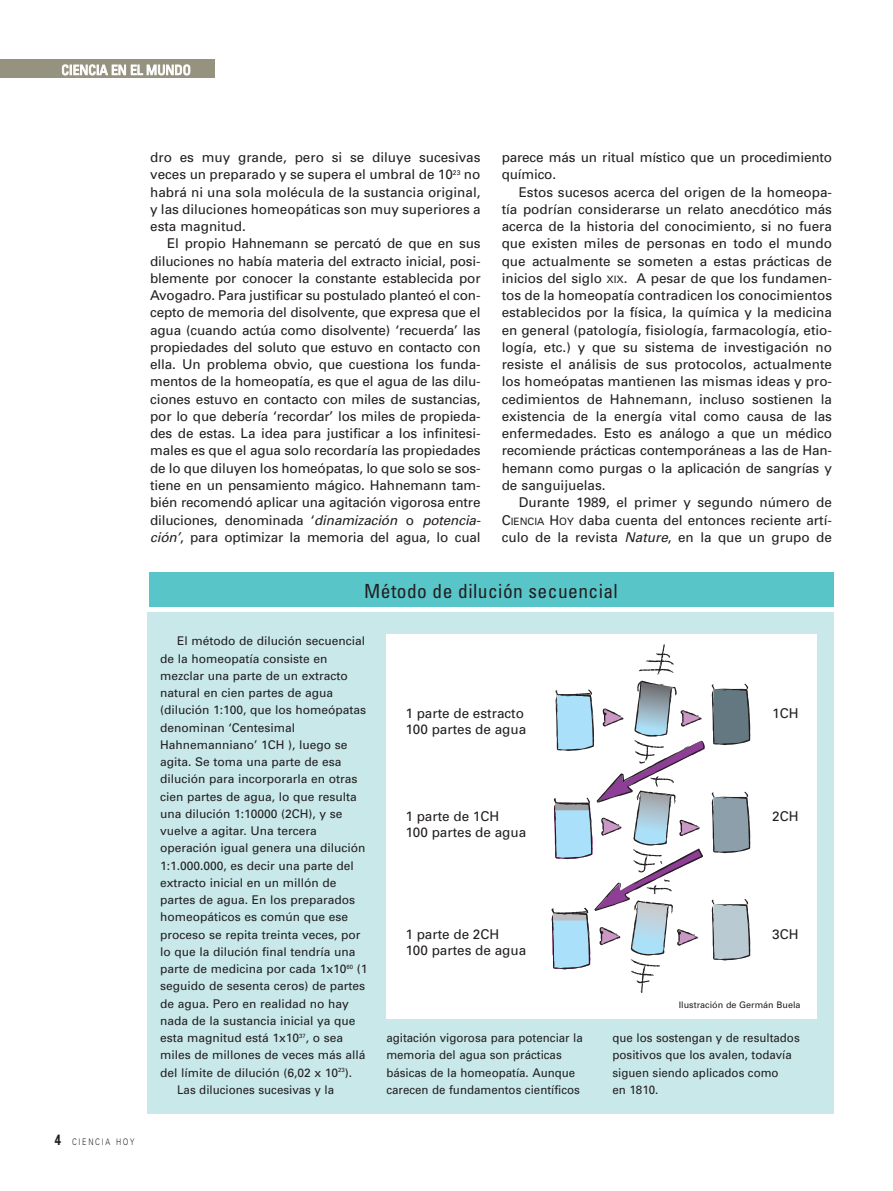
<style>
.page{position:relative;width:893px;height:1191px;background:#fff}
.page>*{position:absolute;margin:0;border:0;box-sizing:border-box;transform-origin:0 0}
.t1{font:condensed 19.5px "Univers";letter-spacing:.02em;color:#231f20}
.t2{font:13.5px/17.2px "Univers";letter-spacing:-.01em;color:#231f20;text-align:justify}
.t3{font:condensed 13.5px "Univers";color:#fff}
.t4{font:12px "Univers";color:#231f20}
.t5{font:12px/17.2px "Univers";color:#231f20;scale:.96 1}
.t6{font:9px "Univers";color:#231f20}
.t7{font:300 9px "Univers";letter-spacing:.24em;color:#231f20;scale:.8 1}
.s1{font-style:italic}
.s2{font-size:10.2px}
.s3{font-weight:700;font-size:15px}
</style>
<div class="page">
<div style="left:0;top:59px;width:215px;height:19px;background:#95937f"></div>
<div style="left:147px;top:612px;width:686px;height:502px;background:#c8e8ea"></div>
<div style="left:149px;top:573px;width:684px;height:34px;background:#58c5c8"></div>
<div style="left:387px;top:634px;width:430px;height:384px;background:#fff"></div>
<svg style="left:712px;top:791px;width:38px;height:62px;background:#92a0a8"></svg>
<svg style="left:712px;top:899px;width:38px;height:61px;background:#b4c0c6"></svg>
<svg style="left:712px;top:683px;width:38px;height:62px;background:#73828a"></svg>
<svg style="left:552px;top:644px;width:153px;height:349px"></svg>
<p class="t3" style="left:61px;top:65px;width:131px">CIENCIA EN EL MUNDO</p>
<p class="t2" style="left:150px;top:150px;width:332px">dro es muy grande, pero si se diluye sucesivas veces un preparado y se supera el umbral de 10<sup>23</sup> no habrá ni una sola molécula de la sustancia original, y las diluciones homeopáticas son muy superiores a esta magnitud.</p>
<p class="t2" style="left:150px;top:236px;width:332px;text-indent:17px">El propio Hahnemann se percató de que en sus diluciones no había materia del extracto inicial, posi&shy;blemente por conocer la constante establecida por Avogadro. Para justificar su postulado planteó el con&shy;cepto de memoria del disolvente, que expresa que el agua (cuando actúa como disolvente) ‘recuerda’ las propiedades del soluto que estuvo en contacto con ella. Un problema obvio, que cuestiona los funda&shy;mentos de la homeopatía, es que el agua de las dilu&shy;ciones estuvo en contacto con miles de sustancias, por lo que debería ‘recordar’ los miles de propieda&shy;des de estas. La idea para justificar a los infinitesi&shy;males es que el agua solo recordaría las propiedades de lo que diluyen los homeópatas, lo que solo se sos&shy;tiene en un pensamiento mágico. Hahnemann tam&shy;bién recomendó aplicar una agitación vigorosa entre diluciones, denominada ‘<span class="s1">dinamización</span> o <span class="s1">potencia&shy;ción’</span>, para optimizar la memoria del agua, lo cual</p>
<p class="t2" style="left:502px;top:150px;width:332px">parece más un ritual místico que un procedimiento químico.</p>
<p class="t2" style="left:502px;top:184px;width:332px;text-indent:17px">Estos sucesos acerca del origen de la homeopa&shy;tía podrían considerarse un relato anecdótico más acerca de la historia del conocimiento, si no fuera que existen miles de personas en todo el mundo que actualmente se someten a estas prácticas de inicios del siglo <span class="s2">XIX</span>. A pesar de que los fundamen&shy;tos de la homeopatía contradicen los conocimientos establecidos por la física, la química y la medicina en general (patología, fisiología, farmacología, etio&shy;logía, etc.) y que su sistema de investigación no resiste el análisis de sus protocolos, actualmente los homeópatas mantienen las mismas ideas y pro&shy;cedimientos de Hahnemann, incluso sostienen la existencia de la energía vital como causa de las enfermedades. Esto es análogo a que un médico recomiende prácticas contemporáneas a las de Han&shy;hemann como purgas o la aplicación de sangrías y de sanguijuelas.</p>
<p class="t2" style="left:502px;top:495px;width:332px;text-indent:17px">Durante 1989, el primer y segundo número de C<span class="s2">IENCIA</span> H<span class="s2">OY</span> daba cuenta del entonces reciente artí&shy;culo de la revista <span class="s1">Nature</span>, en la que un grupo de</p>
<h1 class="t1" style="left:364px;top:584px;width:255px">Método de dilución secuencial</h1>
<p class="t7" style="left:55px;top:1138px;width:102px"><span class="s3">4</span> CIENCIA HOY</p>
<p class="t4" style="left:177px;top:636px;width:190px">El método de dilución secuencial</p>
<p class="t4" style="left:160px;top:654px;width:169px">de la homeopatía consiste en</p>
<p class="t4" style="left:160px;top:671px;width:189px">mezclar una parte de un extracto</p>
<p class="t4" style="left:160px;top:688px;width:175px">natural en cien partes de agua</p>
<p class="t4" style="left:160px;top:705px;width:208px">(dilución 1:100, que los homeópatas</p>
<p class="t4" style="left:160px;top:723px;width:137px">denominan ‘Centesimal</p>
<p class="t4" style="left:160px;top:740px;width:189px">Hahnemanniano’ 1CH ), luego se</p>
<p class="t4" style="left:160px;top:757px;width:183px">agita. Se toma una parte de esa</p>
<p class="t4" style="left:160px;top:774px;width:199px">dilución para incorporarla en otras</p>
<p class="t4" style="left:160px;top:792px;width:198px">cien partes de agua, lo que resulta</p>
<p class="t4" style="left:160px;top:809px;width:184px">una dilución 1:10000 (2CH), y se</p>
<p class="t4" style="left:160px;top:826px;width:158px">vuelve a agitar. Una tercera</p>
<p class="t4" style="left:160px;top:843px;width:207px">operación igual genera una dilución</p>
<p class="t4" style="left:160px;top:861px;width:195px">1:1.000.000, es decir una parte del</p>
<p class="t4" style="left:160px;top:878px;width:178px">extracto inicial en un millón de</p>
<p class="t4" style="left:160px;top:895px;width:197px">partes de agua. En los preparados</p>
<p class="t4" style="left:160px;top:912px;width:190px">homeopáticos es común que ese</p>
<p class="t4" style="left:160px;top:930px;width:202px">proceso se repita treinta veces, por</p>
<p class="t4" style="left:160px;top:947px;width:197px">lo que la dilución final tendría una</p>
<p class="t4" style="left:160px;top:964px;width:209px">parte de medicina por cada 1x10<sup>60</sup> (1</p>
<p class="t4" style="left:160px;top:981px;width:206px">seguido de sesenta ceros) de partes</p>
<p class="t4" style="left:160px;top:999px;width:190px">de agua. Pero en realidad no hay</p>
<p class="t4" style="left:160px;top:1016px;width:197px">nada de la sustancia inicial ya que</p>
<p class="t4" style="left:160px;top:1033px;width:185px">esta magnitud está 1x10<sup>37</sup>, o sea</p>
<p class="t4" style="left:160px;top:1050px;width:207px">miles de millones de veces más allá</p>
<p class="t4" style="left:160px;top:1068px;width:194px">del límite de dilución (6,02 x 10<sup>23</sup>).</p>
<p class="t5" style="left:177px;top:1082px;width:165px">Las diluciones sucesivas y la</p>
<p class="t2" style="left:405px;top:706px;width:122px;line-height:16.2px;text-align:center">1 parte de estracto<br>00 partes de agua</p>
<p class="t2" style="left:772px;top:705px;width:28px">1CH</p>
<p class="t2" style="left:413px;top:809px;width:115px;line-height:16.2px;text-indent:-8px">1 parte de 1CH<br>00 partes de agua</p>
<p class="t2" style="left:772px;top:809px;width:28px">2CH</p>
<p class="t2" style="left:413px;top:927px;width:115px;line-height:16.2px;text-indent:-8px">1 parte de 2CH<br>00 partes de agua</p>
<p class="t2" style="left:772px;top:926px;width:28px">3CH</p>
<p class="t6" style="left:679px;top:1001px;width:123px">Ilustración de Germán Buela</p>
<p class="t5" style="left:386px;top:1030px;width:206px">agitación vigorosa para potenciar la memoria del agua son prácticas básicas de la homeopatía. Aunque carecen de fundamentos científicos</p>
<p class="t5" style="left:613px;top:1030px;width:196px">que los sostengan y de resultados positivos que los avalen, todavía siguen siendo aplicados como<br>en 1810.</p>
</div>
